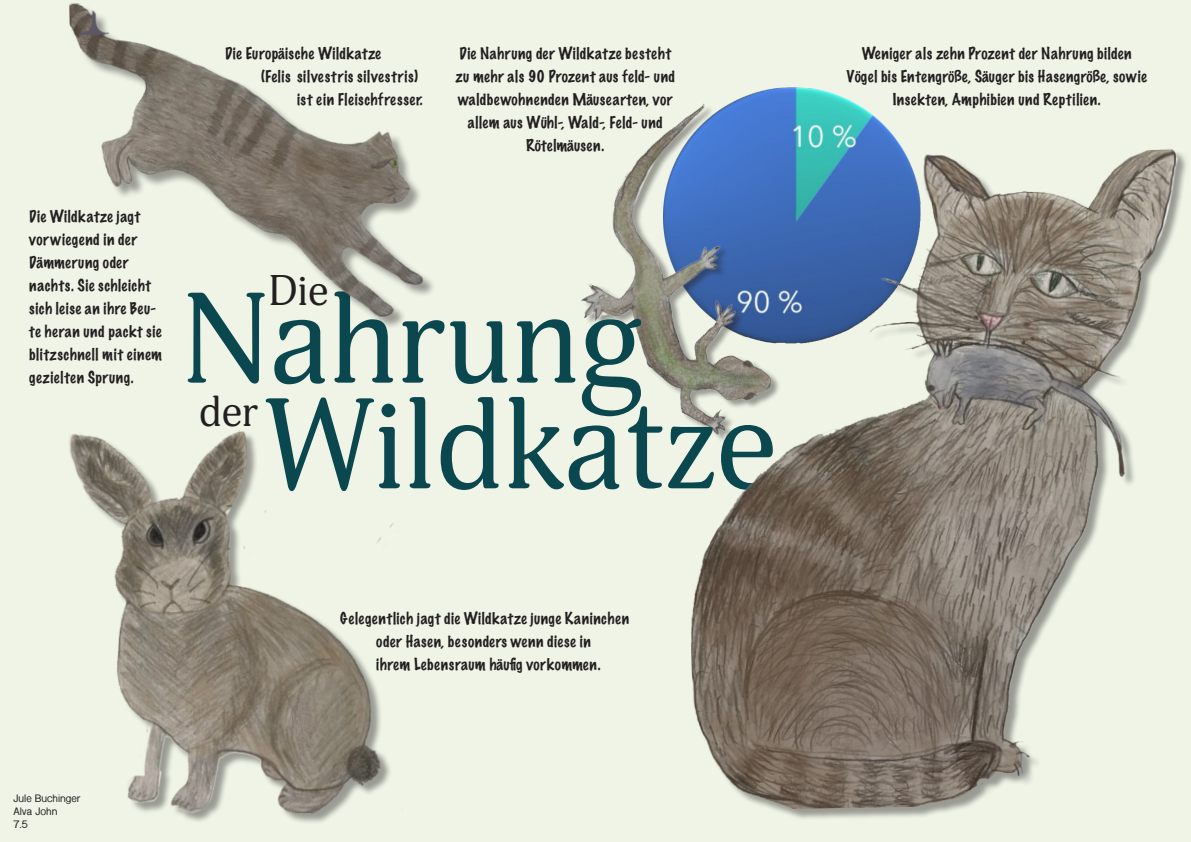
<style>
.page{position:relative;width:1191px;height:842px;background:#eff4e6}
.page>*{position:absolute;margin:0;border:0;box-sizing:border-box;transform-origin:0 0}
.t1{font:126.2px "Adonis";color:#0b474f}
.t2{font:42.1px "Adonis";color:#231f20}
.t3{font:100 15px/23.1px "Marker Felt";letter-spacing:.035em;color:#231f20;text-align:center}
.t4{font:700 10px "Shree Dev 0714";color:#231f20}
</style>
<div class="page">
<img style="left:875px;top:117px;width:24px;height:26px">
<img style="left:581px;top:88px;width:294px;height:324px">
<img style="left:69px;top:430px;width:325px;height:393px">
<img style="left:69px;top:3px;width:364px;height:324px">
<img style="left:682px;top:143px;width:505px;height:667px">
<p class="t3" style="left:29px;top:204px;width:134px;text-align:left">Die Wildkatze jagt vorwiegend in der<br>Dämmerung oder nachts. Sie schleicht sich leise an ihre Beu&shy;te heran und packt sie blitzschnell mit einem gezielten Sprung.</p>
<p class="t3" style="left:225px;top:41px;width:157px">Die Europäische Wildkatze</p>
<p class="t3" style="left:297px;top:65px;width:127px;text-align:left;text-indent:-36px">(Felis silvestris silvestris) ist ein Fleischfresser.</p>
<p class="t3" style="left:455px;top:41px;width:221px">Die Nahrung der Wildkatze besteht zu mehr als 90 Prozent aus feld- und waldbewohnenden Mäusearten, vor allem aus Wühl-, Wald-, Feld- und<br>Rötelmäusen.</p>
<p class="t3" style="left:846px;top:41px;width:302px">Weniger als zehn Prozent der Nahrung bilden<br>Vögel bis Entengröße, Säuger bis Hasengröße, sowie<br>Insekten, Amphibien und Reptilien.</p>
<p class="t2" style="left:269px;top:266px;width:61px">Die</p>
<p class="t1" style="left:182px;top:266px;width:463px">Nahrung</p>
<p class="t2" style="left:199px;top:387px;width:61px">der</p>
<p class="t1" style="left:264px;top:371px;width:515px">Wildkatze</p>
<p class="t3" style="left:340px;top:607px;width:290px">Gelegentlich jagt die Wildkatze junge Kaninchen oder Hasen, besonders wenn diese in<br>ihrem Lebensraum häufig vorkommen.</p>
<p class="t4" style="left:14px;top:793px;width:68px">Jule Buchinger</p>
<p class="t4" style="left:14px;top:806px;width:45px">Alva John</p>
<p class="t4" style="left:14px;top:819px;width:16px">7.5</p>
</div>
